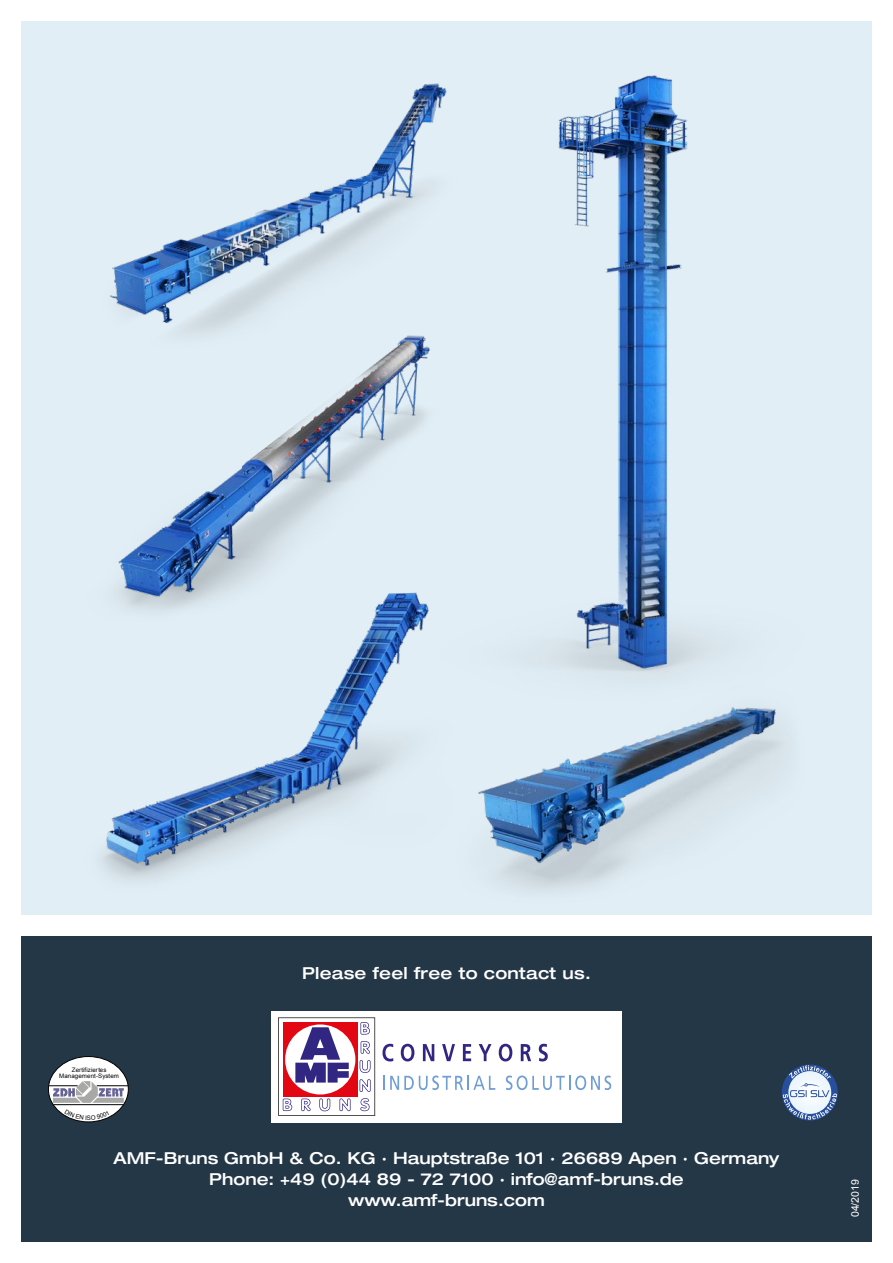
<style>
.page{position:relative;width:893px;height:1263px;background:#fff}
.page>*{position:absolute;margin:0;border:0;box-sizing:border-box;transform-origin:0 0}
.t1{font:500 expanded 16.5px/21px "Helvetica Neue";color:#fff;text-align:center}
.t2{font:10.5px "Arial";letter-spacing:-.005em;color:#fff}
.t3{font:6.15px/6.1px "Arial";letter-spacing:.015em;color:#000;text-align:center}
</style>
<div class="page">
<div style="left:21px;top:936px;width:851px;height:306px;background:#243746"></div>
<svg style="left:782px;top:1064px;width:56px;height:56px"></svg>
<div style="left:48px;top:1057px;width:80px;height:65px;background:#fff;border-radius:50%"></div>
<div style="left:48px;top:1057px;width:81px;height:65px;border:1px solid #000;border-radius:50%"></div>
<hr style="left:53px;top:1104px;width:70px;height:1px;background:#000">
<hr style="left:97px;top:1085px;width:31px;height:1px;background:#000">
<svg style="left:49px;top:1081px;width:75px;height:22px"></svg>
<div style="left:21px;top:21px;width:851px;height:894px;background:#e2eef5"></div>
<img style="left:101px;top:638px;width:304px;height:242px">
<img style="left:118px;top:354px;width:273px;height:284px">
<img style="left:391px;top:75px;width:297px;height:636px">
<img style="left:109px;top:75px;width:361px;height:279px">
<img style="left:441px;top:634px;width:346px;height:257px">
<div style="left:271px;top:1011px;width:351px;height:111px;background:#fff"></div>
<svg style="left:383px;top:1075px;width:112px;height:15px"></svg>
<svg style="left:506px;top:1075px;width:105px;height:15px"></svg>
<svg style="left:278px;top:1017px;width:97px;height:99px"></svg>
<svg style="left:382px;top:1044px;width:11px;height:17px"></svg>
<svg style="left:401px;top:1044px;width:13px;height:17px"></svg>
<svg style="left:423px;top:1044px;width:11px;height:17px"></svg>
<svg style="left:442px;top:1044px;width:13px;height:17px"></svg>
<svg style="left:463px;top:1044px;width:8px;height:17px"></svg>
<svg style="left:479px;top:1044px;width:12px;height:17px"></svg>
<svg style="left:499px;top:1044px;width:13px;height:17px"></svg>
<svg style="left:521px;top:1044px;width:10px;height:17px"></svg>
<svg style="left:539px;top:1044px;width:9px;height:17px"></svg>
<svg style="left:64px;top:1114px;width:45px;height:6px"></svg>
<p class="t3" style="left:59px;top:1067px;width:61px">Zertifiziertes<br>Management-System</p>
<p class="t1" style="left:302px;top:962px;width:290px">Please feel free to contact us.</p>
<p class="t1" style="left:114px;top:1147px;width:667px">AMF-Bruns GmbH &amp; Co. KG · Hauptstraße 101 · 26689 Apen · Germany<br>Phone: +49 (0)44 89 - 72 7100 · info@amf-bruns.de www.amf-bruns.com</p>
<p class="t2" style="left:848px;top:1217px;width:39px;rotate:-90deg">04/2019</p>
</div>
